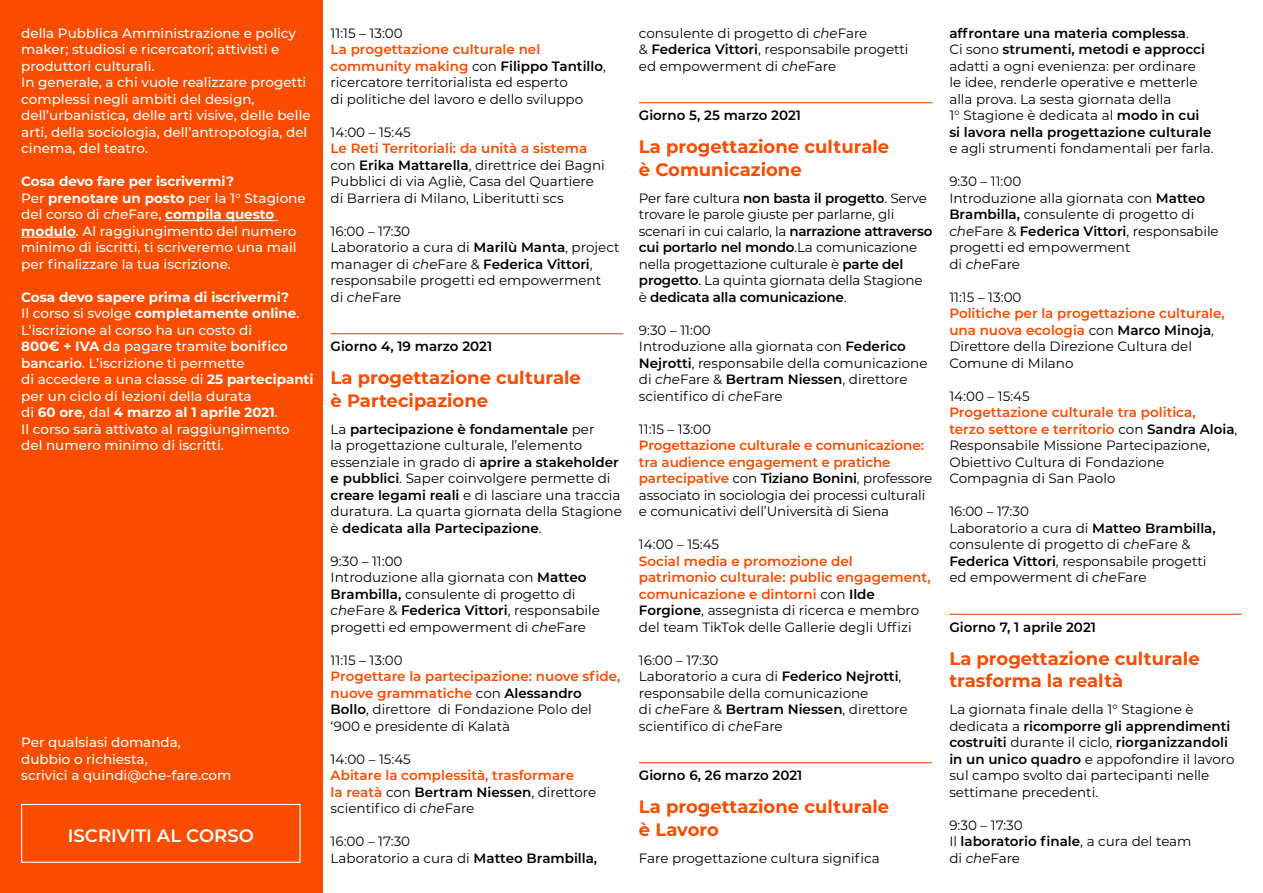
<style>
.page{position:relative;width:1263px;height:893px;background:#fff}
.page>*{position:absolute;margin:0;border:0;box-sizing:border-box;transform-origin:0 0}
.t1{font:700 18px/22.5px "Montserrat";color:#f94c00}
.t2{font:600 18px "Montserrat";color:#fff}
.t3{font:13.5px/16.5px "Montserrat";color:#000}
.t4{font:500 13.5px/16.5px "Montserrat";color:#fff}
.t5{font:600 13.5px/16.5px "Montserrat";color:#f94c00}
.t6{font:600 13.5px "Montserrat";color:#000}
.s1{font-weight:700}
.s2{font-style:italic}
.s3{font-weight:600}
.s4{font-weight:600;color:#f94c00}
.s5{font-weight:400;color:#000}
.s6{color:#000}
.s7{font-weight:400;font-style:italic;color:#000}
</style>
<div class="page">
<div style="left:0;top:0;width:322px;height:893px;background:#f94c00"></div>
<hr style="left:331px;top:333px;width:292px;height:1px;background:#f94c00">
<hr style="left:639px;top:102px;width:293px;height:1px;background:#f94c00">
<hr style="left:639px;top:762px;width:293px;height:1px;background:#f94c00">
<hr style="left:165px;top:220px;width:113px;height:1px;background:#fff">
<hr style="left:21px;top:237px;width:55px;height:1px;background:#fff">
<hr style="left:949px;top:614px;width:293px;height:1px;background:#f94c00">
<div style="left:21px;top:804px;width:280px;height:59px;border:1px solid #fff"></div>
<p class="t4" style="left:21px;top:24px;width:291px">della Pubblica Amministrazione e policy maker; studiosi e ricercatori; attivisti e produttori culturali.<br>In generale, a chi vuole realizzare progetti complessi negli ambiti del design, dell’urbanistica, delle arti visive, delle belle arti, della sociologia, dell’antropologia, del cinema, del teatro.</p>
<p class="t4" style="left:21px;top:173px;width:286px"><span class="s1">Cosa devo fare per iscrivermi?<br></span>Per <span class="s1">prenotare un posto</span> per la 1° Stagione del corso di <span class="s2">che</span>Fare, <span class="s1">compila questo modulo</span>. Al raggiungimento del numero minimo di iscritti, ti scriveremo una mail per finalizzare la tua iscrizione.</p>
<p class="t4" style="left:21px;top:288px;width:294px"><span class="s1">Cosa devo sapere prima di iscrivermi?<br></span>Il corso si svolge <span class="s1">completamente online</span>.<br>L’iscrizione al corso ha un costo di<br><span class="s1">800€ + IVA</span> da pagare tramite <span class="s3">bonifico bancario</span>. L’iscrizione ti permette<br>di accedere a una classe di <span class="s1">25 partecipanti </span>per un ciclo di lezioni della durata<br>di <span class="s1">60 ore</span>, dal <span class="s1">4 marzo al 1 aprile 2021</span>.<br>Il corso sarà attivato al raggiungimento del numero minimo di iscritti.</p>
<p class="t4" style="left:21px;top:734px;width:212px">Per qualsiasi domanda, dubbio o richiesta,<br>scrivici a quindi@che-fare.com</p>
<h1 class="t2" style="left:68px;top:823px;width:187px">ISCRIVITI AL CORSO</h1>
<p class="t3" style="left:331px;top:24px;width:74px">11:15 – 13:00</p>
<p class="t3" style="left:331px;top:41px;width:277px"><span class="s4">La progettazione culturale nel community making</span> con <span class="s3">Filippo Tantillo</span>, ricercatore territorialista ed esperto<br>di politiche del lavoro e dello sviluppo</p>
<p class="t3" style="left:331px;top:123px;width:82px">14:00 – 15:45</p>
<p class="t3" style="left:331px;top:140px;width:276px"><span class="s4">Le Reti Territoriali: da unità a sistema </span>con <span class="s3">Erika Mattarella</span>, direttrice dei Bagni Pubblici di via Agliè, Casa del Quartiere di Barriera di Milano, Liberitutti scs</p>
<p class="t3" style="left:331px;top:222px;width:290px">16:00 – 17:30<br>Laboratorio a cura di <span class="s3">Marilù Manta</span>, project manager di <span class="s2">che</span>Fare &amp; <span class="s3">Federica Vittori</span>, responsabile progetti ed empowerment<br>di <span class="s2">che</span>Fare</p>
<p class="t6" style="left:331px;top:337px;width:163px">Giorno 4, 19 marzo 2021</p>
<h1 class="t1" style="left:331px;top:366px;width:252px">La progettazione culturale è Partecipazione</h1>
<p class="t3" style="left:331px;top:420px;width:293px">La <span class="s3">partecipazione è fondamentale</span> per<br>la progettazione culturale, l’elemento essenziale in grado di <span class="s3">aprire a stakeholder e pubblici</span>. Saper coinvolgere permette di <span class="s3">creare legami reali</span> e di lasciare una traccia duratura. La quarta giornata della Stagione è <span class="s3">dedicata alla Partecipazione</span>.</p>
<p class="t3" style="left:331px;top:552px;width:271px">9:30 – 11:00<br>Introduzione alla giornata con <span class="s3">Matteo Brambilla,</span> consulente di progetto di <span class="s2">che</span>Fare &amp; <span class="s3">Federica Vittori</span>, responsabile progetti ed empowerment di <span class="s2">che</span>Fare</p>
<p class="t3" style="left:331px;top:651px;width:74px">11:15 – 13:00</p>
<p class="t3" style="left:331px;top:668px;width:291px"><span class="s4">Progettare la partecipazione: nuove sfide, nuove grammatiche</span> con <span class="s3">Alessandro Bollo</span>, direttore di Fondazione Polo del ‘900 e presidente di Kalatà</p>
<p class="t3" style="left:331px;top:750px;width:82px">14:00 – 15:45</p>
<p class="t5" style="left:331px;top:767px;width:267px">Abitare la complessità, trasformare<br>la reatà <span class="s5">con</span> <span class="s6">Bertram Niessen</span><span class="s5">, direttore scientifico di</span> <span class="s7">che</span><span class="s5">Fare</span></p>
<p class="t3" style="left:331px;top:833px;width:268px">16:00 – 17:30<br>Laboratorio a cura di <span class="s3">Matteo Brambilla,</span></p>
<p class="t3" style="left:639px;top:24px;width:271px">consulente di progetto di <span class="s2">che</span>Fare<br>&amp; <span class="s3">Federica Vittori</span>, responsabile progetti ed empowerment di <span class="s2">che</span>Fare</p>
<p class="t6" style="left:639px;top:106px;width:164px">Giorno 5, 25 marzo 2021</p>
<h1 class="t1" style="left:639px;top:135px;width:252px">La progettazione culturale è Comunicazione</h1>
<p class="t3" style="left:639px;top:189px;width:295px">Per fare cultura <span class="s3">non basta il progetto</span>. Serve trovare le parole giuste per parlarne, gli scenari in cui calarlo, la <span class="s3">narrazione attraverso cui portarlo nel mondo</span>.La comunicazione nella progettazione culturale è <span class="s3">parte del progetto</span>. La quinta giornata della Stagione è <span class="s3">dedicata alla comunicazione</span>.</p>
<p class="t3" style="left:639px;top:321px;width:290px">9:30 – 11:00<br>Introduzione alla giornata con <span class="s3">Federico<br>Nejrotti</span>, responsabile della comunicazione di <span class="s2">che</span>Fare &amp; <span class="s3">Bertram Niessen</span>, direttore scientifico di <span class="s2">che</span>Fare</p>
<p class="t3" style="left:639px;top:420px;width:74px">11:15 – 13:00</p>
<p class="t3" style="left:639px;top:437px;width:295px"><span class="s4">Progettazione culturale e comunicazione: tra audience engagement e pratiche partecipative</span> con <span class="s3">Tiziano Bonini</span>, professore associato in sociologia dei processi culturali e comunicativi dell’Università di Siena</p>
<p class="t3" style="left:639px;top:536px;width:82px">14:00 – 15:45</p>
<p class="t5" style="left:639px;top:552px;width:293px">Social media e promozione del patrimonio culturale: public engagement, comunicazione e dintorni <span class="s5">con</span> <span class="s6">Ilde Forgione</span><span class="s5">, assegnista di ricerca e membro del team TikTok delle Gallerie degli Uffizi</span></p>
<p class="t3" style="left:639px;top:651px;width:270px">16:00 – 17:30<br>Laboratorio a cura di <span class="s3">Federico Nejrotti</span>, responsabile della comunicazione<br>di <span class="s2">che</span>Fare &amp; <span class="s3">Bertram Niessen</span>, direttore scientifico di <span class="s2">che</span>Fare</p>
<p class="t6" style="left:639px;top:766px;width:165px">Giorno 6, 26 marzo 2021</p>
<h1 class="t1" style="left:639px;top:795px;width:252px">La progettazione culturale è Lavoro</h1>
<p class="t3" style="left:639px;top:849px;width:242px">Fare progettazione cultura significa</p>
<p class="t3" style="left:949px;top:24px;width:263px"><span class="s3">affrontare una materia complessa</span>.<br>Ci sono <span class="s3">strumenti, metodi e approcci </span>adatti a ogni evenienza: per ordinare<br>le idee, renderle operative e metterle alla prova. La sesta giornata della<br>1° Stagione è dedicata al <span class="s3">modo in cui si lavora nella progettazione culturale</span></p>
<p class="t3" style="left:949px;top:140px;width:266px">e agli strumenti fondamentali per farla.</p>
<p class="t3" style="left:949px;top:173px;width:271px">9:30 – 11:00<br>Introduzione alla giornata con <span class="s3">Matteo<br>Brambilla,</span> consulente di progetto di <span class="s2">che</span>Fare &amp; <span class="s3">Federica Vittori</span>, responsabile progetti ed empowerment<br>di <span class="s2">che</span>Fare</p>
<p class="t3" style="left:949px;top:288px;width:74px">11:15 – 13:00</p>
<p class="t5" style="left:949px;top:305px;width:277px">Politiche per la progettazione culturale, una nuova ecologia <span class="s5">con</span> <span class="s6">Marco Minoja</span><span class="s5">, Direttore della Direzione Cultura del Comune di Milano</span></p>
<p class="t3" style="left:949px;top:387px;width:82px">14:00 – 15:45</p>
<p class="t3" style="left:949px;top:404px;width:290px"><span class="s4">Progettazione culturale tra politica,<br>terzo settore e territorio</span> con <span class="s3">Sandra Aloia</span>, Responsabile Missione Partecipazione, Obiettivo Cultura di Fondazione Compagnia di San Paolo</p>
<p class="t3" style="left:949px;top:503px;width:268px">16:00 – 17:30<br>Laboratorio a cura di <span class="s3">Matteo Brambilla, </span>consulente di progetto di <span class="s2">che</span>Fare &amp;<br><span class="s3">Federica Vittori</span>, responsabile progetti ed empowerment di <span class="s2">che</span>Fare</p>
<p class="t6" style="left:949px;top:617px;width:148px">Giorno 7, 1 aprile 2021</p>
<h1 class="t1" style="left:949px;top:646px;width:252px">La progettazione culturale trasforma la realtà</h1>
<p class="t3" style="left:949px;top:701px;width:287px">La giornata finale della 1° Stagione è dedicata a <span class="s3">ricomporre gli apprendimenti costruiti</span> durante il ciclo, <span class="s3">riorganizzandoli in un unico quadro</span> e appofondire il lavoro sul campo svolto dai partecipanti nelle settimane precedenti.</p>
<p class="t3" style="left:949px;top:816px;width:244px">9:30 – 17:30<br>Il <span class="s3">laboratorio finale</span>, a cura del team di <span class="s2">che</span>Fare</p>
</div>
